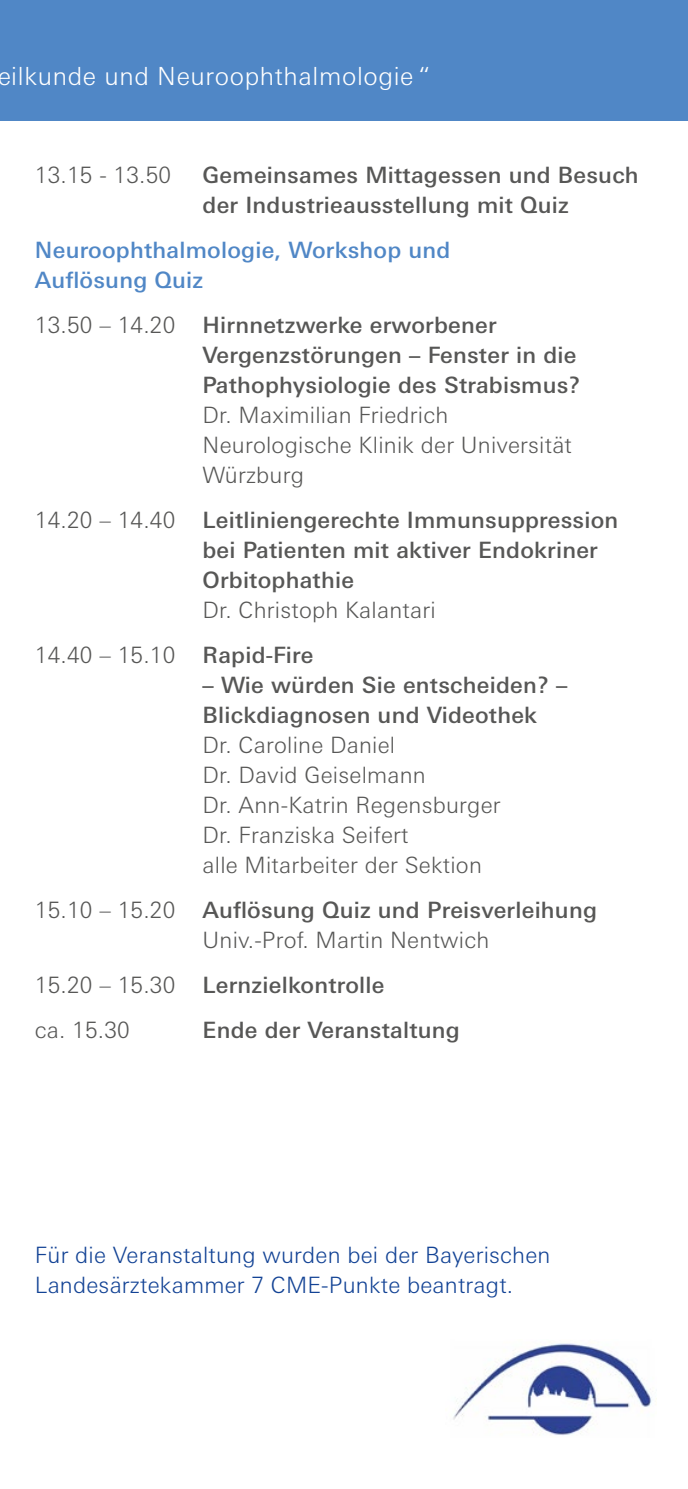
<style>
.page{position:relative;width:688px;height:1489px;background:#fff}
.page>*{position:absolute;margin:0;border:0;box-sizing:border-box;transform-origin:0 0}
.t1{font:300 25px "Univers Next Pro";letter-spacing:.025em;color:#fff}
.t2{font:300 22.5px/30px "Univers Next Pro";letter-spacing:.01em;color:#575756}
.t3{font:500 22.5px/30px "Univers Next Pro";letter-spacing:.01em;color:#575756}
.t4{font:300 22.5px/30px "Univers Next Pro";letter-spacing:.01em;color:#134395}
.t5{font:500 22.5px/30px "Univers Next Pro";letter-spacing:.01em;color:#5087c6}
.s1{font-weight:300}
.s2{font-weight:500}
</style>
<div class="page">
<div style="left:0;top:0;width:687px;height:120px;background:#5087c6"></div>
<img style="left:453px;top:1343px;width:199px;height:92px">
<p class="t1" style="left:-3px;top:62px;width:434px">eilkunde und Neuroophthalmologie “</p>
<p class="t2" style="left:35px;top:159px;width:138px">13.15 - 13.50</p>
<p class="t3" style="left:202px;top:159px;width:437px">Gemeinsames Mittagessen und Besuch der Industrieausstellung mit Quiz</p>
<p class="t5" style="left:35px;top:234px;width:417px">Neuroophthalmologie, Workshop und<br>Auflösung Quiz</p>
<p class="t3" style="left:202px;top:309px;width:379px;text-indent:-167px"><span class="s1">13.50 – 14.20</span> Hirnnetzwerke erworbener<br>Vergenzstörungen – Fenster in die<br>Pathophysiologie des Strabismus?</p>
<p class="t2" style="left:202px;top:399px;width:371px">Dr. Maximilian Friedrich<br>Neurologische Klinik der Universität<br>Würzburg</p>
<p class="t3" style="left:202px;top:504px;width:417px;text-indent:-167px"><span class="s1">14.20 – 14.40</span> Leitliniengerechte Immunsuppression bei Patienten mit aktiver Endokriner<br>Orbitophathie</p>
<p class="t2" style="left:35px;top:587px;width:402px;line-height:45px;text-indent:167px">Dr. Christoph Kalantari<br>14.40 – 15.10 <span class="s2">Rapid-Fire</span></p>
<p class="t3" style="left:202px;top:669px;width:366px">– Wie würden Sie entscheiden? –<br>Blickdiagnosen und Videothek</p>
<p class="t2" style="left:202px;top:729px;width:299px">Dr. Caroline Daniel<br>Dr. David Geiselmann<br>Dr. Ann-Katrin Regensburger<br>Dr. Franziska Seifert<br>alle Mitarbeiter der Sektion</p>
<p class="t2" style="left:202px;top:894px;width:396px;text-indent:-167px">15.10 – 15.20 <span class="s2">Auflösung Quiz und Preisverleihung<br></span>Univ.-Prof. Martin Nentwich</p>
<p class="t2" style="left:35px;top:962px;width:351px;line-height:45px">15.20 – 15.30 <span class="s2">Lernzielkontrolle </span>ca. 15.30</p>
<p class="t3" style="left:202px;top:1014px;width:259px">Ende der Veranstaltung</p>
<p class="t4" style="left:35px;top:1239px;width:517px">Für die Veranstaltung wurden bei der Bayerischen<br>Landesärztekammer 7 CME-Punkte beantragt.</p>
</div>
